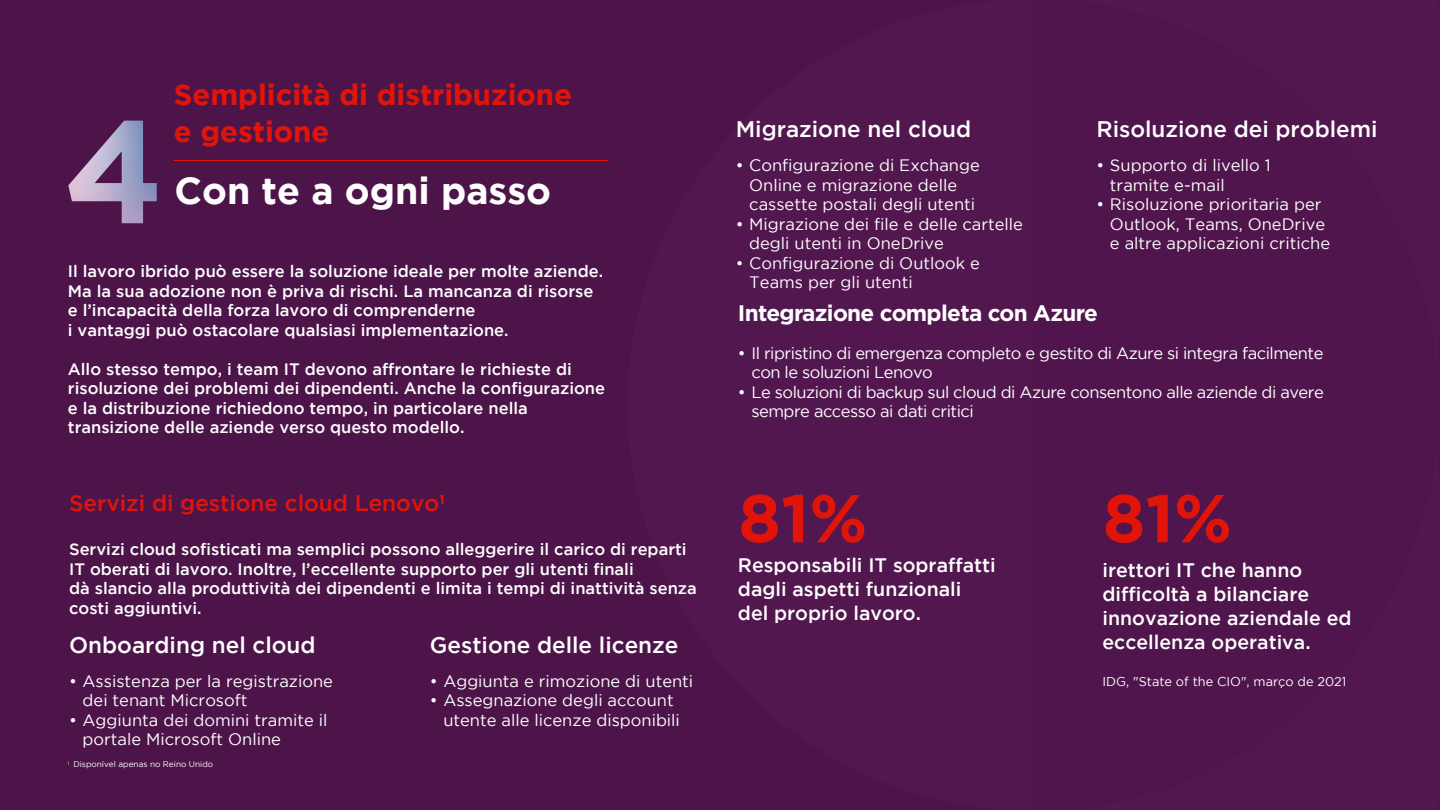
<style>
.page{position:relative;width:1440px;height:810px;background:#4f154c}
.page>*{position:absolute;margin:0;border:0;box-sizing:border-box;transform-origin:0 0}
.t1{font:700 67.5px "Gotham";color:#e1140a}
.t2{font:700 37.5px "Gotham";color:#fff}
.t3{font:700 29.25px/37.5px "Gotham";color:#e1140a}
.t4{font:500 22.5px "Gotham";color:#fff}
.t5{font:500 22.5px "Gotham";color:#e1140a}
.t6{font:700 22.5px "Gotham";letter-spacing:-.03em;color:#fff}
.t7{font:500 19.5px/24px "Gotham";color:#fff}
.t8{font:500 16.5px/19.5px "Gotham";color:#fff}
.t9{font:16.5px/19.5px "Gotham";color:#fff}
.t10{font:16.5px/19.5px "Gotham";letter-spacing:-.03em;color:#fff}
.t11{font:12.75px "Gotham";color:#fff}
.t12{font:8.25px "Gotham";color:#fff}
</style>
<div class="page">
<img style="left:68px;top:121px;width:89px;height:102px">
<hr style="left:174px;top:160px;width:435px;height:1px;background:#e1140a">
<h3 class="t3" style="left:174px;top:75px;width:400px">Semplicità di distribuzione e gestione</h3>
<h2 class="t2" style="left:174px;top:169px;width:378px">Con te a ogni passo</h2>
<p class="t8" style="left:68px;top:261px;width:537px">Il lavoro ibrido può essere la soluzione ideale per molte aziende.<br>Ma la sua adozione non è priva di rischi. La mancanza di risorse e l’incapacità della forza lavoro di comprenderne<br>i vantaggi può ostacolare qualsiasi implementazione.</p>
<p class="t8" style="left:68px;top:359px;width:539px">Allo stesso tempo, i team IT devono affrontare le richieste di risoluzione dei problemi dei dipendenti. Anche la configurazione e la distribuzione richiedono tempo, in particolare nella transizione delle aziende verso questo modello.</p>
<h3 class="t5" style="left:69px;top:490px;width:377px">Servizi di gestione cloud Lenovo<sup>1</sup></h3>
<p class="t8" style="left:69px;top:539px;width:629px">Servizi cloud sofisticati ma semplici possono alleggerire il carico di reparti IT oberati di lavoro. Inoltre, l’eccellente supporto per gli utenti finali<br>dà slancio alla produttività dei dipendenti e limita i tempi di inattività senza costi aggiuntivi.</p>
<h3 class="t4" style="left:69px;top:633px;width:248px">Onboarding nel cloud</h3>
<h3 class="t4" style="left:430px;top:633px;width:250px">Gestione delle licenze</h3>
<p class="t9" style="left:83px;top:671px;width:252px;text-indent:-13px">• Assistenza per la registrazione dei tenant Microsoft</p>
<p class="t9" style="left:83px;top:710px;width:246px;text-indent:-13px">• Aggiunta dei domini tramite il portale Microsoft Online</p>
<p class="t12" style="left:68px;top:760px;width:147px"><sup>1</sup> Disponível apenas no Reino Unido</p>
<p class="t9" style="left:430px;top:671px;width:265px">• Aggiunta e rimozione di utenti</p>
<p class="t9" style="left:443px;top:691px;width:238px;text-indent:-13px">• Assegnazione degli account utente alle licenze disponibili</p>
<h3 class="t4" style="left:736px;top:116px;width:237px">Migrazione nel cloud</h3>
<h3 class="t4" style="left:1096px;top:116px;width:283px">Risoluzione dei problemi</h3>
<p class="t9" style="left:736px;top:156px;width:246px;text-align:center">• Configurazione di Exchange<br>Online e migrazione delle cassette postali degli utenti</p>
<p class="t9" style="left:749px;top:214px;width:275px;text-indent:-13px">• Migrazione dei file e delle cartelle degli utenti in OneDrive</p>
<p class="t9" style="left:749px;top:253px;width:232px;text-indent:-13px">• Configurazione di Outlook e<br>Teams per gli utenti</p>
<p class="t9" style="left:1110px;top:156px;width:162px;text-indent:-13px">• Supporto di livello 1 tramite e-mail</p>
<p class="t9" style="left:1110px;top:195px;width:222px;text-indent:-13px">• Risoluzione prioritaria per<br>Outlook, Teams, OneDrive e altre applicazioni critiche</p>
<h3 class="t6" style="left:738px;top:298px;width:361px">Integrazione completa con Azure</h3>
<p class="t10" style="left:751px;top:343px;width:574px;text-indent:-13px">• Il ripristino di emergenza completo e gestito di Azure si integra facilmente con le soluzioni Lenovo</p>
<p class="t10" style="left:751px;top:382px;width:574px;text-indent:-13px">• Le soluzioni di backup sul cloud di Azure consentono alle aziende di avere sempre accesso ai dati critici</p>
<h1 class="t1" style="left:738px;top:479px;width:131px">81%</h1>
<h1 class="t1" style="left:1103px;top:479px;width:131px">81%</h1>
<p class="t7" style="left:738px;top:552px;width:259px">Responsabili IT sopraffatti dagli aspetti funzionali del proprio lavoro.</p>
<p class="t7" style="left:1103px;top:558px;width:251px">irettori IT che hanno difficoltà a bilanciare innovazione aziendale ed eccellenza operativa.</p>
<p class="t11" style="left:1102px;top:675px;width:245px">IDG, "State of the CIO", março de 2021</p>
</div>
